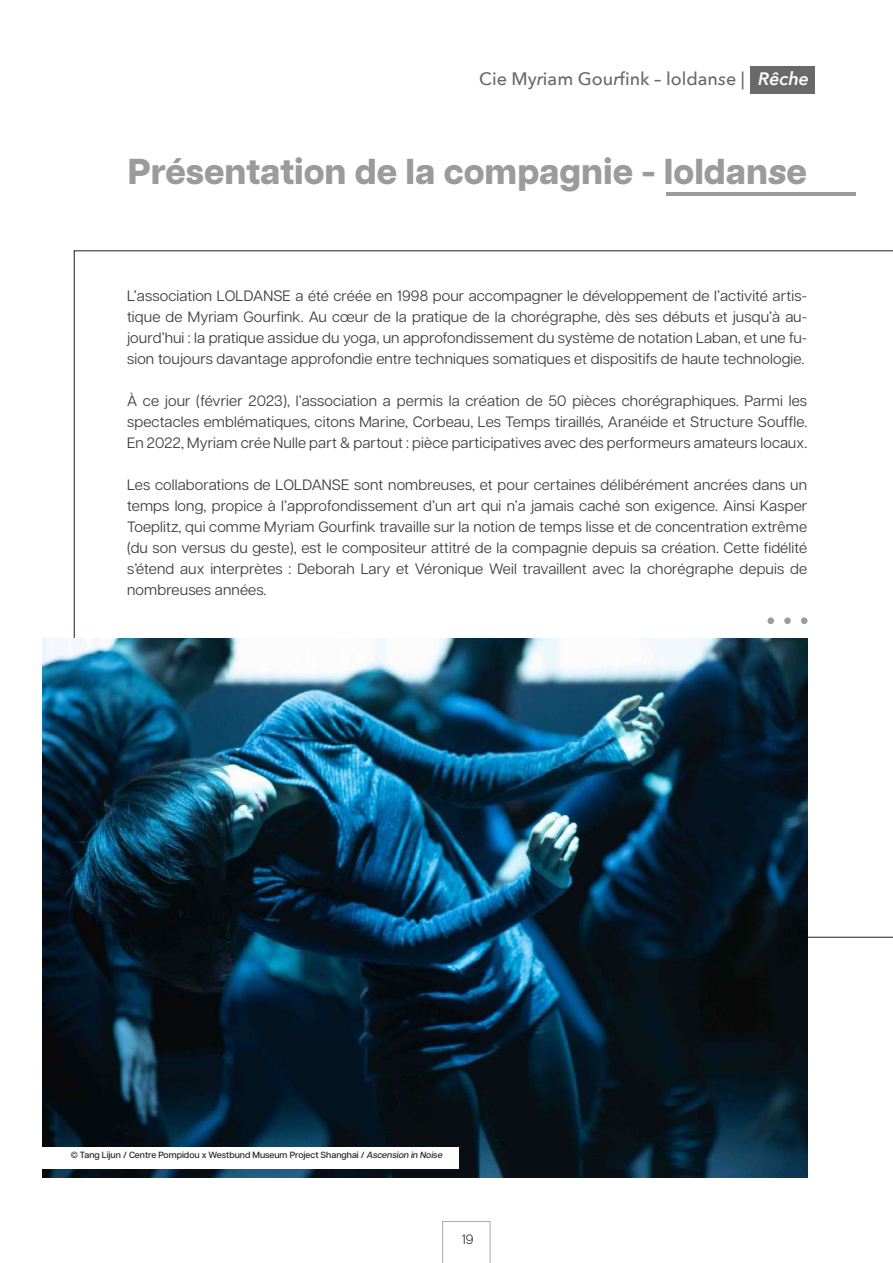
<style>
.page{position:relative;width:893px;height:1263px;background:#fff}
.page>*{position:absolute;margin:0;border:0;box-sizing:border-box;transform-origin:0 0}
.t1{font:100 108px "Articulat CF";color:#9c9b9b}
.t2{font:800 36px "Articulat CF";color:#9b9b9b}
.t3{font:500 18px "Avenir Next";color:#696969}
.t4{font:15px/21px "Articulat CF";letter-spacing:.01em;color:#3d3d3c;text-align:justify}
.t5{font:300 13.5px "Articulat CF";color:#1d1d1b}
.t6{font:500 9px "Articulat CF";color:#1d1d1b}
.s1{font-style:italic}
.s2{font-weight:600;font-style:italic;color:#fff}
</style>
<div class="page">
<div style="left:750px;top:66px;width:65px;height:28px;background:#696969"></div>
<svg style="left:442px;top:1221px;width:48px;height:42px"></svg>
<hr style="left:667px;top:192px;width:189px;height:3px;background:#9b9b9b">
<img style="left:43px;top:639px;width:764px;height:539px">
<div style="left:0;top:1147px;width:458px;height:21px;background:#fff"></div>
<p class="t3" style="left:479px;top:67px;width:331px">Cie My<span class="s1">r</span>iam Gou<span class="s1">r</span>fink – loldan<span class="s1">s</span>e | <span class="s2">Rêche</span></p>
<h2 class="t2" style="left:128px;top:144px;width:681px">Présentation de la compagnie - loldan<span class="s1">s</span>e</h2>
<p class="t4" style="left:127px;top:284px;width:682px">L’association LOLDANSE a été créée en 1998 pour accompagner le développement de l’activité artis&shy;tique de Myriam Gourfink. Au cœur de la pratique de la chorégraphe, dès ses débuts et jusqu’à au&shy;jourd’hui : la pratique assidue du yoga, un approfondissement du système de notation Laban, et une fu&shy;sion toujours davantage approfondie entre techniques somatiques et dispositifs de haute technologie.</p>
<p class="t4" style="left:127px;top:389px;width:682px">À ce jour (février 2023), l’association a permis la création de 50 pièces chorégraphiques. Parmi les spectacles emblématiques, citons Marine, Corbeau, Les Temps tiraillés, Aranéide et Structure Souffle.<br>En 2022, Myriam crée Nulle part &amp; partout : pièce participatives avec des performeurs amateurs locaux.</p>
<p class="t4" style="left:127px;top:473px;width:682px">Les collaborations de LOLDANSE sont nombreuses, et pour certaines délibérément ancrées dans un temps long, propice à l’approfondissement d’un art qui n’a jamais caché son exigence. Ainsi Kasper Toeplitz, qui comme Myriam Gourfink travaille sur la notion de temps lisse et de concentration extrême (du son versus du geste), est le compositeur attitré de la compagnie depuis sa création. Cette fidélité s’étend aux interprètes : Deborah Lary et Véronique Weil travaillent avec la chorégraphe depuis de nombreuses années.</p>
<p class="t6" style="left:71px;top:1148px;width:373px">© Tang Lijun / Centre Pompidou x Westbund Museum Project Shanghai / <span class="s1">Ascension in Noise</span></p>
<p class="t5" style="left:462px;top:1230px;width:13px">19</p>
<h1 class="t1" style="left:762px;top:508px;width:52px">...</h1>
</div>
